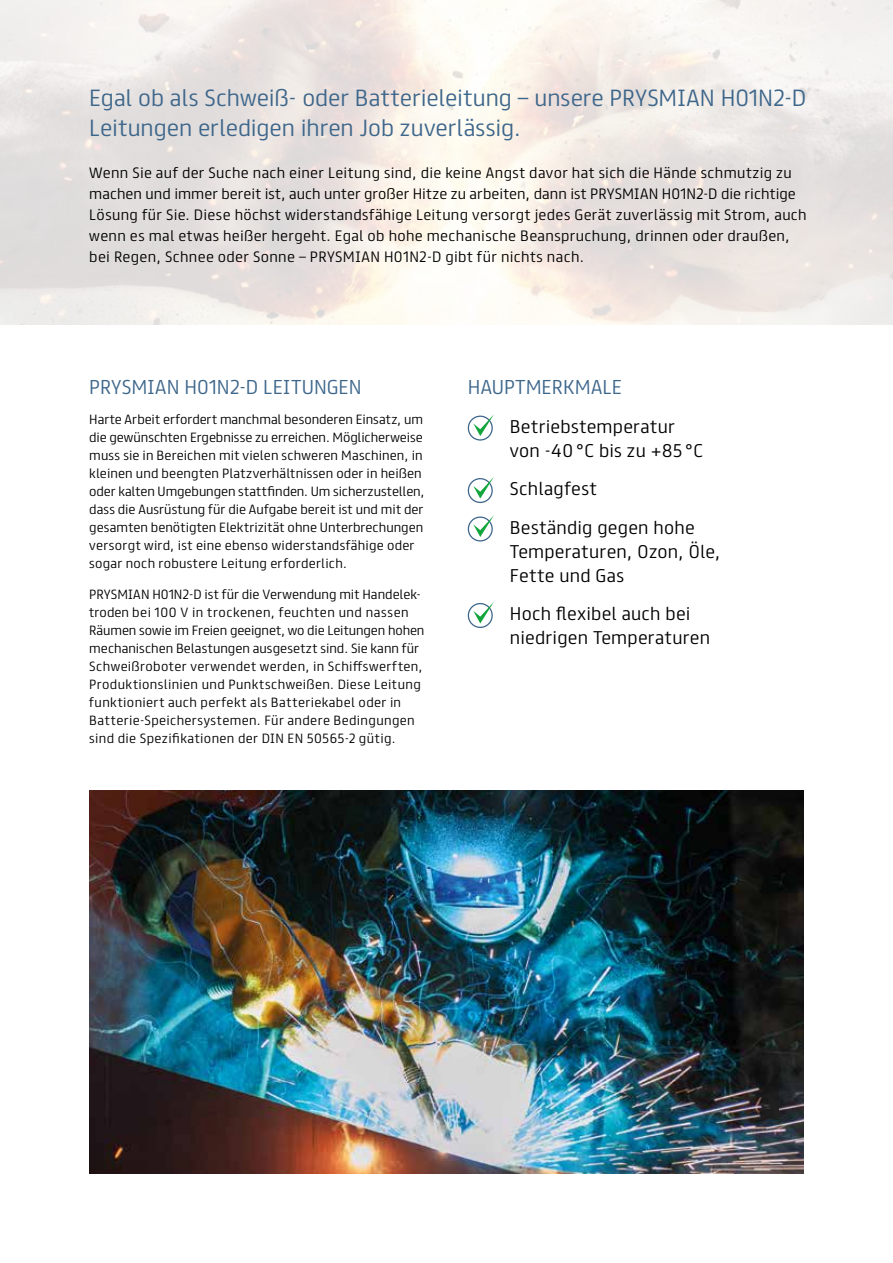
<style>
.page{position:relative;width:893px;height:1263px;background:#fff}
.page>*{position:absolute;margin:0;border:0;box-sizing:border-box;transform-origin:0 0}
.t1{font:300 21px/30px "FS Truman";color:#3d668b}
.t2{font:300 18px "FS Truman";letter-spacing:.005em;color:#3d668b}
.t3{font:300 16.5px/24px "FS Truman";letter-spacing:.015em;color:#000}
.t4{font:300 13.5px/21px "FS Truman";letter-spacing:.025em;color:#000}
.t5{font:300 12px/18px "FS Truman";letter-spacing:.015em;color:#000}
</style>
<div class="page">
<img style="left:89px;top:791px;width:715px;height:383px">
<div style="left:468px;top:416px;width:25px;height:25px;border:1px solid #3d668b;border-radius:50%"></div>
<svg style="left:473px;top:414px;width:21px;height:22px"></svg>
<div style="left:468px;top:478px;width:25px;height:25px;border:1px solid #3d668b;border-radius:50%"></div>
<svg style="left:473px;top:477px;width:21px;height:21px"></svg>
<div style="left:468px;top:516px;width:25px;height:25px;border:1px solid #3d668b;border-radius:50%"></div>
<svg style="left:473px;top:515px;width:21px;height:22px"></svg>
<div style="left:468px;top:603px;width:25px;height:25px;border:1px solid #3d668b;border-radius:50%"></div>
<svg style="left:473px;top:602px;width:21px;height:21px"></svg>
<h1 class="t1" style="left:89px;top:81px;width:719px">Egal ob als Schweiß- oder Batterieleitung – unsere PRYSMIAN H01N2-D<br>Leitungen erledigen ihren Job zuverlässig.</h1>
<p class="t4" style="left:89px;top:161px;width:719px">Wenn Sie auf der Suche nach einer Leitung sind, die keine Angst davor hat sich die Hände schmutzig zu machen und immer bereit ist, auch unter großer Hitze zu arbeiten, dann ist PRYSMIAN H01N2-D die richtige Lösung für Sie. Diese höchst widerstandsfähige Leitung versorgt jedes Gerät zuverlässig mit Strom, auch wenn es mal etwas heißer hergeht. Egal ob hohe mechanische Beanspruchung, drinnen oder draußen, bei Regen, Schnee oder Sonne – PRYSMIAN H01N2-D gibt für nichts nach.</p>
<h2 class="t2" style="left:89px;top:371px;width:274px">PRYSMIAN H01N2-D LEITUNGEN</h2>
<p class="t5" style="left:89px;top:410px;width:337px">Harte Arbeit erfordert manchmal besonderen Einsatz, um die gewünschten Ergebnisse zu erreichen. Möglicherweise muss sie in Bereichen mit vielen schweren Maschinen, in kleinen und beengten Platzverhältnissen oder in heißen oder kalten Umgebungen stattfinden. Um sicherzustellen, dass die Ausrüstung für die Aufgabe bereit ist und mit der gesamten benötigten Elektrizität ohne Unterbrechungen versorgt wird, ist eine ebenso widerstandsfähige oder sogar noch robustere Leitung erforderlich.</p>
<p class="t5" style="left:89px;top:584px;width:337px">PRYSMIAN H01N2-D ist für die Verwendung mit Handelek&shy;troden bei 100 V in trockenen, feuchten und nassen Räumen sowie im Freien geeignet, wo die Leitungen hohen mechanischen Belastungen ausgesetzt sind. Sie kann für Schweißroboter verwendet werden, in Schiffswerften, Produktionslinien und Punktschweißen. Diese Leitung funktioniert auch perfekt als Batteriekabel oder in Batterie-Speichersystemen. Für andere Bedingungen sind die Spezifikationen der DIN EN 50565-2 gütig.</p>
<h2 class="t2" style="left:468px;top:371px;width:156px">HAUPTMERKMALE</h2>
<h3 class="t3" style="left:510px;top:413px;width:195px">Betriebstemperatur von -40°C bis zu +85 °C</h3>
<h3 class="t3" style="left:510px;top:475px;width:88px">Schlagfest</h3>
<h3 class="t3" style="left:510px;top:514px;width:212px">Beständig gegen hohe<br>Temperaturen, Ozon, Öle,<br>Fette und Gas</h3>
<h3 class="t3" style="left:510px;top:600px;width:202px">Hoch flexibel auch bei niedrigen Temperaturen</h3>
</div>
